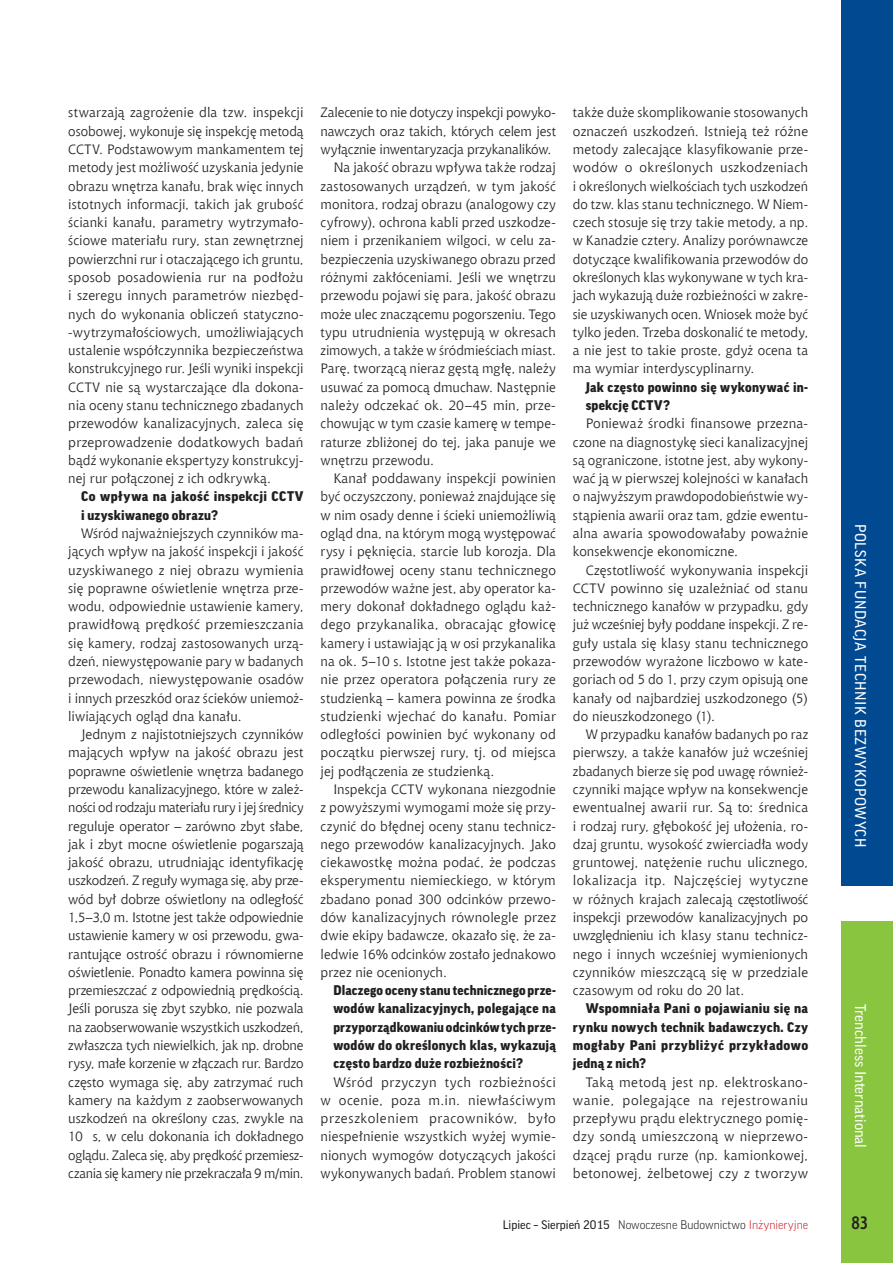
<style>
.page{position:relative;width:893px;height:1263px;background:#fff}
.page>*{position:absolute;margin:0;border:0;box-sizing:border-box;transform-origin:0 0}
.t1{font:700 18px "Aerton Cnd EFN";color:#231f20}
.t2{font:15px "Good Pro";letter-spacing:.04em;color:#fff}
.t3{font:15px "Good Pro";color:#fff}
.t4{font:13.5px/18.3px "Chianti EU";letter-spacing:.005em;color:#231f20;text-align:justify}
.t5{font:900 13.5px/18.3px "Good Pro";letter-spacing:.025em;color:#231f20}
.t6{font:13.5px "Chianti EU";letter-spacing:-.015em;color:#231f20}
.t7{font:13.5px "Chianti EU";letter-spacing:-.02em;color:#231f20}
.t8{font:300 12px "Good Pro";color:#231f20}
.s1{font-weight:400}
.s2{color:#d1232a}
</style>
<div class="page">
<div style="left:842px;top:0;width:51px;height:885px;background:#014990"></div>
<div style="left:842px;top:922px;width:51px;height:341px;background:#89c53f"></div>
<p class="t4" style="left:68px;top:103px;width:237px">stwarzają zagrożenie dla tzw. inspekcji osobowej, wykonuje się inspekcję metodą CCTV. Podstawowym mankamentem tej metody jest możliwość uzyskania jedynie obrazu wnętrza kanału, brak więc innych istotnych informacji, takich jak grubość ścianki kanału, parametry wytrzymało&shy;ściowe materiału rury, stan zewnętrznej powierzchni rur i otaczającego ich gruntu, sposob posadowienia rur na podłożu i szeregu innych parametrów niezbęd&shy;nych do wykonania obliczeń statyczno--wytrzymałościowych, umożliwiających ustalenie współczynnika bezpieczeństwa konstrukcyjnego rur. Jeśli wyniki inspekcji CCTV nie są wystarczające dla dokona&shy;nia oceny stanu technicznego zbadanych przewodów kanalizacyjnych, zaleca się przeprowadzenie dodatkowych badań bądź wykonanie ekspertyzy konstrukcyj&shy;nej rur połączonej z ich odkrywką.</p>
<p class="t5" style="left:81px;top:487px;width:224px">Co wpływa na jakość inspekcji CCTV i uzyskiwanego obrazu?</p>
<p class="t4" style="left:68px;top:524px;width:237px;text-indent:13px">Wśród najważniejszych czynników ma&shy;jących wpływ na jakość inspekcji i jakość uzyskiwanego z niej obrazu wymienia się poprawne oświetlenie wnętrza prze&shy;wodu, odpowiednie ustawienie kamery, prawidłową prędkość przemieszczania się kamery, rodzaj zastosowanych urzą&shy;dzeń, niewystępowanie pary w badanych przewodach, niewystępowanie osadów i innych przeszkód oraz ścieków uniemoż&shy;liwiających ogląd dna kanału.</p>
<p class="t4" style="left:68px;top:725px;width:237px;text-indent:13px">Jednym z najistotniejszych czynników mających wpływ na jakość obrazu jest poprawne oświetlenie wnętrza badanego przewodu kanalizacyjnego, które w zależ&shy;ności od rodzaju materiału rury i jej średnicy reguluje operator – zarówno zbyt słabe, jak i zbyt mocne oświetlenie pogarszają jakość obrazu, utrudniając identyfikację uszkodzeń. Z reguły wymaga się, aby prze&shy;wód był dobrze oświetlony na odległość 1,5–3,0 m. Istotne jest także odpowiednie ustawienie kamery w osi przewodu, gwa&shy;rantujące ostrość obrazu i równomierne oświetlenie. Ponadto kamera powinna się przemieszczać z odpowiednią prędkością.<br>Jeśli porusza się zbyt szybko, nie pozwala na zaobserwowanie wszystkich uszkodzeń, zwłaszcza tych niewielkich, jak np. drobne rysy, małe korzenie w złączach rur. Bardzo często wymaga się, aby zatrzymać ruch kamery na każdym z zaobserwowanych uszkodzeń na określony czas, zwykle na 10 s, w celu dokonania ich dokładnego oglądu. Zaleca się, aby prędkość przemiesz&shy;czania się kamery nie przekraczała 9 m/min.</p>
<p class="t7" style="left:321px;top:104px;width:237px">Zalecenie to nie dotyczy inspekcji powyko-</p>
<p class="t6" style="left:321px;top:123px;width:237px">nawczych oraz takich, których celem jest</p>
<p class="t6" style="left:321px;top:141px;width:232px">wyłącznie inwentaryzacja przykanalików.</p>
<p class="t4" style="left:333px;top:158px;width:224px">Na jakość obrazu wpływa także rodzaj</p>
<p class="t4" style="left:321px;top:176px;width:237px">zastosowanych urządzeń, w tym jakość</p>
<p class="t4" style="left:321px;top:195px;width:237px">monitora, rodzaj obrazu (analogowy czy</p>
<p class="t4" style="left:321px;top:213px;width:237px">cyfrowy), ochrona kabli przed uszkodze-</p>
<p class="t4" style="left:321px;top:231px;width:237px">niem i przenikaniem wilgoci, w celu za-</p>
<p class="t4" style="left:321px;top:250px;width:237px">bezpieczenia uzyskiwanego obrazu przed</p>
<p class="t4" style="left:321px;top:268px;width:237px">różnymi zakłóceniami. Jeśli we wnętrzu</p>
<p class="t4" style="left:321px;top:286px;width:237px">przewodu pojawi się para, jakość obrazu</p>
<p class="t4" style="left:321px;top:304px;width:237px">może ulec znaczącemu pogorszeniu. Tego</p>
<p class="t4" style="left:321px;top:323px;width:237px">typu utrudnienia występują w okresach</p>
<p class="t4" style="left:321px;top:341px;width:237px">zimowych, a także w śródmieściach miast.</p>
<p class="t4" style="left:321px;top:359px;width:237px">Parę, tworzącą nieraz gęstą mgłę, należy</p>
<p class="t4" style="left:321px;top:378px;width:237px">usuwać za pomocą dmuchaw. Następnie</p>
<p class="t4" style="left:321px;top:396px;width:237px">należy odczekać ok. 20–45 min, prze-</p>
<p class="t4" style="left:321px;top:414px;width:237px">chowując w tym czasie kamerę w tempe-</p>
<p class="t4" style="left:321px;top:432px;width:237px">raturze zbliżonej do tej, jaka panuje we</p>
<p class="t4" style="left:321px;top:451px;width:115px">wnętrzu przewodu.</p>
<p class="t4" style="left:333px;top:469px;width:224px">Kanał poddawany inspekcji powinien</p>
<p class="t4" style="left:321px;top:487px;width:237px">być oczyszczony, ponieważ znajdujące się</p>
<p class="t4" style="left:321px;top:506px;width:237px">w nim osady denne i ścieki uniemożliwią</p>
<p class="t4" style="left:321px;top:524px;width:237px">ogląd dna, na którym mogą występować</p>
<p class="t4" style="left:321px;top:542px;width:237px">rysy i pęknięcia, starcie lub korozja. Dla</p>
<p class="t4" style="left:321px;top:560px;width:237px">prawidłowej oceny stanu technicznego</p>
<p class="t4" style="left:321px;top:579px;width:237px">przewodów ważne jest, aby operator ka-</p>
<p class="t4" style="left:321px;top:597px;width:237px">mery dokonał dokładnego oglądu każ-</p>
<p class="t4" style="left:321px;top:615px;width:237px">dego przykanalika, obracając głowicę</p>
<p class="t4" style="left:321px;top:634px;width:237px">kamery i ustawiając ją w osi przykanalika</p>
<p class="t4" style="left:321px;top:652px;width:237px">na ok. 5–10 s. Istotne jest także pokaza-</p>
<p class="t4" style="left:321px;top:670px;width:237px">nie przez operatora połączenia rury ze</p>
<p class="t4" style="left:321px;top:688px;width:237px">studzienką – kamera powinna ze środka</p>
<p class="t4" style="left:321px;top:707px;width:237px">studzienki wjechać do kanału. Pomiar</p>
<p class="t4" style="left:321px;top:725px;width:237px">odległości powinien być wykonany od</p>
<p class="t4" style="left:321px;top:743px;width:237px">początku pierwszej rury, tj. od miejsca</p>
<p class="t4" style="left:321px;top:762px;width:175px">jej podłączenia ze studzienką.</p>
<p class="t4" style="left:333px;top:780px;width:224px">Inspekcja CCTV wykonana niezgodnie</p>
<p class="t4" style="left:321px;top:798px;width:237px">z powyższymi wymogami może się przy-</p>
<p class="t4" style="left:321px;top:816px;width:237px">czynić do błędnej oceny stanu technicz-</p>
<p class="t4" style="left:321px;top:835px;width:237px">nego przewodów kanalizacyjnych. Jako</p>
<p class="t4" style="left:321px;top:853px;width:237px">ciekawostkę można podać, że podczas</p>
<p class="t4" style="left:321px;top:871px;width:237px">eksperymentu niemieckiego, w którym</p>
<p class="t4" style="left:321px;top:890px;width:237px">zbadano ponad 300 odcinków przewo-</p>
<p class="t4" style="left:321px;top:908px;width:237px">dów kanalizacyjnych równolegle przez</p>
<p class="t4" style="left:321px;top:926px;width:237px">dwie ekipy badawcze, okazało się, że za-</p>
<p class="t4" style="left:321px;top:944px;width:237px">ledwie 16% odcinków zostało jednakowo</p>
<p class="t4" style="left:321px;top:963px;width:128px">przez nie ocenionych.</p>
<p class="t5" style="left:333px;top:981px;width:224px;text-align:justify">Dlaczego oceny stanu technicznego prze&shy;wodów kanalizacyjnych, polegające na przyporządkowaniu odcinków tych prze&shy;wodów do określonych klas, wykazują często bardzo duże rozbieżności?</p>
<p class="t4" style="left:321px;top:1072px;width:237px;text-indent:13px">Wśród przyczyn tych rozbieżności w ocenie, poza m.in. niewłaściwym przeszkoleniem pracowników, było niespełnienie wszystkich wyżej wymie&shy;nionych wymogów dotyczących jakości wykonywanych badań. Problem stanowi</p>
<p class="t4" style="left:573px;top:103px;width:237px">także duże skomplikowanie stosowanych oznaczeń uszkodzeń. Istnieją też różne metody zalecające klasyfikowanie prze&shy;wodów o określonych uszkodzeniach i określonych wielkościach tych uszkodzeń do tzw. klas stanu technicznego. W Niem&shy;czech stosuje się trzy takie metody, a np. w Kanadzie cztery. Analizy porównawcze dotyczące kwalifikowania przewodów do określonych klas wykonywane w tych kra&shy;jach wykazują duże rozbieżności w zakre&shy;sie uzyskiwanych ocen. Wniosek może być tylko jeden. Trzeba doskonalić te metody, a nie jest to takie proste, gdyż ocena ta ma wymiar interdyscyplinarny.</p>
<p class="t5" style="left:586px;top:378px;width:224px">Jak często powinno się wykonywać in&shy;spekcję CCTV?</p>
<p class="t4" style="left:573px;top:414px;width:237px;text-indent:13px">Ponieważ środki finansowe przezna&shy;czone na diagnostykę sieci kanalizacyjnej są ograniczone, istotne jest, aby wykony&shy;wać ją w pierwszej kolejności w kanałach o najwyższym prawdopodobieństwie wy&shy;stąpienia awarii oraz tam, gdzie ewentu&shy;alna awaria spowodowałaby poważnie konsekwencje ekonomiczne.</p>
<p class="t4" style="left:573px;top:560px;width:237px;text-indent:13px">Częstotliwość wykonywania inspekcji CCTV powinno się uzależniać od stanu technicznego kanałów w przypadku, gdy już wcześniej były poddane inspekcji. Z re&shy;guły ustala się klasy stanu technicznego przewodów wyrażone liczbowo w kate&shy;goriach od 5 do 1, przy czym opisują one kanały od najbardziej uszkodzonego (5) do nieuszkodzonego (1).</p>
<p class="t4" style="left:573px;top:725px;width:237px;text-indent:13px">W przypadku kanałów badanych po raz pierwszy, a także kanałów już wcześniej zbadanych bierze się pod uwagę również&shy;czynniki mające wpływ na konsekwencje ewentualnej awarii rur. Są to: średnica i rodzaj rury, głębokość jej ułożenia, ro&shy;dzaj gruntu, wysokość zwierciadła wody gruntowej, natężenie ruchu ulicznego, lokalizacja itp. Najczęściej wytyczne w różnych krajach zalecają częstotliwość inspekcji przewodów kanalizacyjnych po uwzględnieniu ich klasy stanu technicz&shy;nego i innych wcześniej wymienionych czynników mieszczącą się w przedziale czasowym od roku do 20 lat.</p>
<p class="t5" style="left:573px;top:999px;width:237px;text-align:justify;text-indent:13px">Wspomniała Pani o pojawianiu się na rynku nowych technik badawczych. Czy mogłaby Pani przybliżyć przykładowo jedną z nich?</p>
<p class="t4" style="left:573px;top:1072px;width:237px;text-indent:13px">Taką metodą jest np. elektroskano&shy;wanie, polegające na rejestrowaniu przepływu prądu elektrycznego pomię&shy;dzy sondą umieszczoną w nieprzewo&shy;dzącej prądu rurze (np. kamionkowej, betonowej, żelbetowej czy z tworzyw</p>
<p class="t2" style="left:869px;top:524px;width:325px;rotate:90deg">POLSKA FUNDACJA TECHNIK BEZWYKOPOWYCH</p>
<p class="t3" style="left:869px;top:1004px;width:146px;rotate:90deg">Trenchless International</p>
<p class="t8" style="left:503px;top:1218px;width:307px"><span class="s1">Lipiec – Sierpień 2015</span> Nowoczesne Budownictwo <span class="s2">Inżynieryjne</span></p>
<h1 class="t1" style="left:851px;top:1212px;width:18px">83</h1>
</div>
